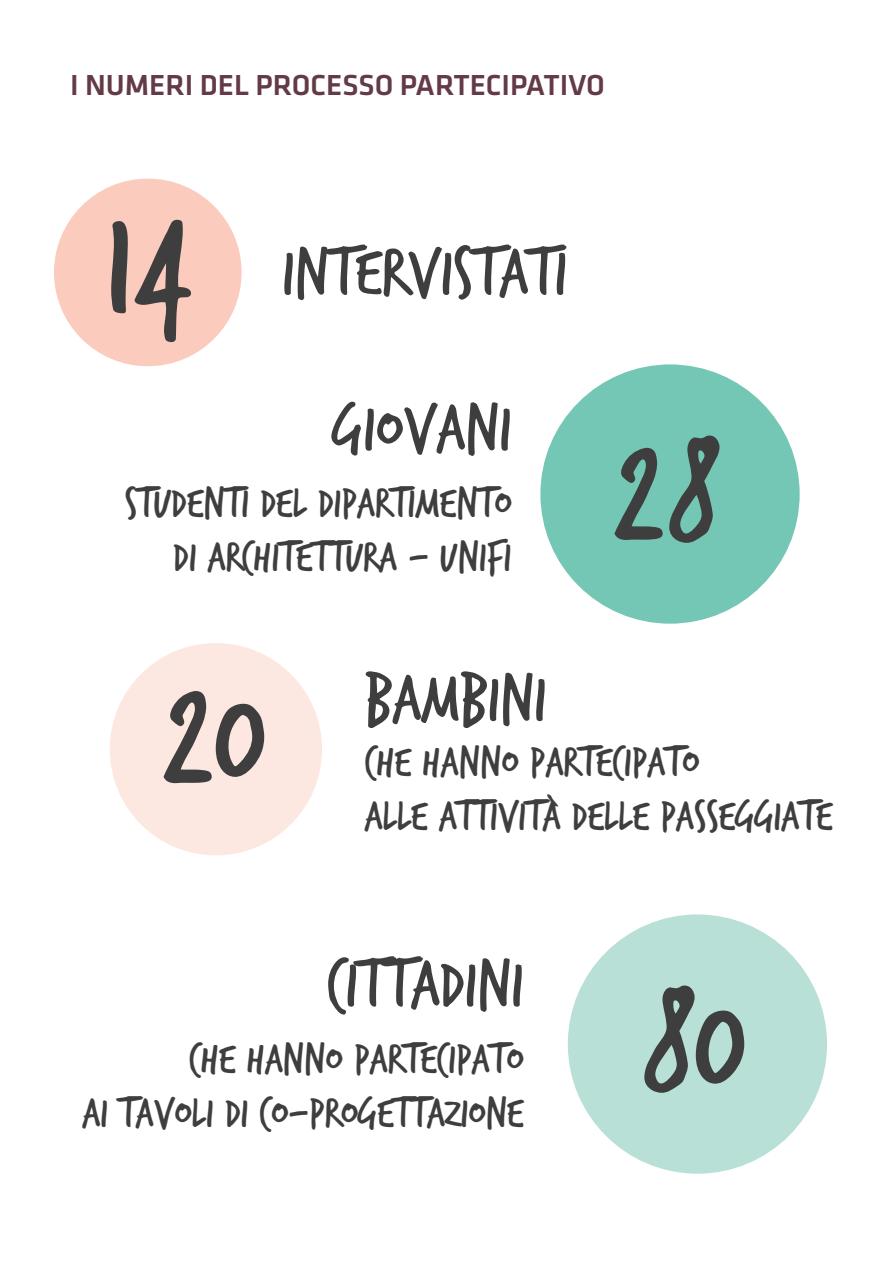
<style>
.page{position:relative;width:893px;height:1263px;background:#fff}
.page>*{position:absolute;margin:0;border:0;box-sizing:border-box;transform-origin:0 0}
.t1{font:150px "Trash Hand";color:#3e3e3f}
.t2{font:72px/155.7px "Trash Hand";color:#3e3e3f;text-align:center}
.t3{font:45px/54px "Trash Hand";color:#3e3e3f;text-align:right}
.t4{font:500 30px "Klavika";color:#633a46}
</style>
<div class="page">
<div style="left:54px;top:179px;width:188px;height:187px;background:#fbccbd;border-radius:50%"></div>
<div style="left:540px;top:364px;width:260px;height:260px;background:#74c7b4;border-radius:50%"></div>
<div style="left:568px;top:914px;width:259px;height:260px;background:#b8e0d6;border-radius:50%"></div>
<div style="left:110px;top:643px;width:212px;height:212px;background:#fde7e1;border-radius:50%"></div>
<p class="t4" style="left:70px;top:69px;width:536px">I NUMERI DEL PROCESSO PARTECIPATIVO</p>
<h1 class="t1" style="left:103px;top:191px;width:89px">14</h1>
<h2 class="t2" style="left:282px;top:198px;width:286px">INTERVISTATI<br>GIOVANI</h2>
<p class="t3" style="left:125px;top:477px;width:388px">STUDENTI DEL DIPARTIMENTO<br>DI ARCHITETTURA - UNIFI</p>
<h1 class="t1" style="left:614px;top:420px;width:108px">28</h1>
<h1 class="t1" style="left:163px;top:663px;width:102px">20</h1>
<h2 class="t2" style="left:365px;top:624px;width:183px">BAMBINI</h2>
<p class="t3" style="left:365px;top:737px;width:469px;text-align:left">CHE HANNO PARTECIPATO<br>ALLE ATTIVITÀ DELLE PASSEGGIATE</p>
<h2 class="t2" style="left:327px;top:909px;width:198px">CITTADINI</h2>
<p class="t3" style="left:83px;top:1033px;width:443px">CHE HANNO PARTECIPATO<br>AI TAVOLI DI CO-PROGETTAZIONE</p>
<h1 class="t1" style="left:642px;top:970px;width:104px">80</h1>
</div>
